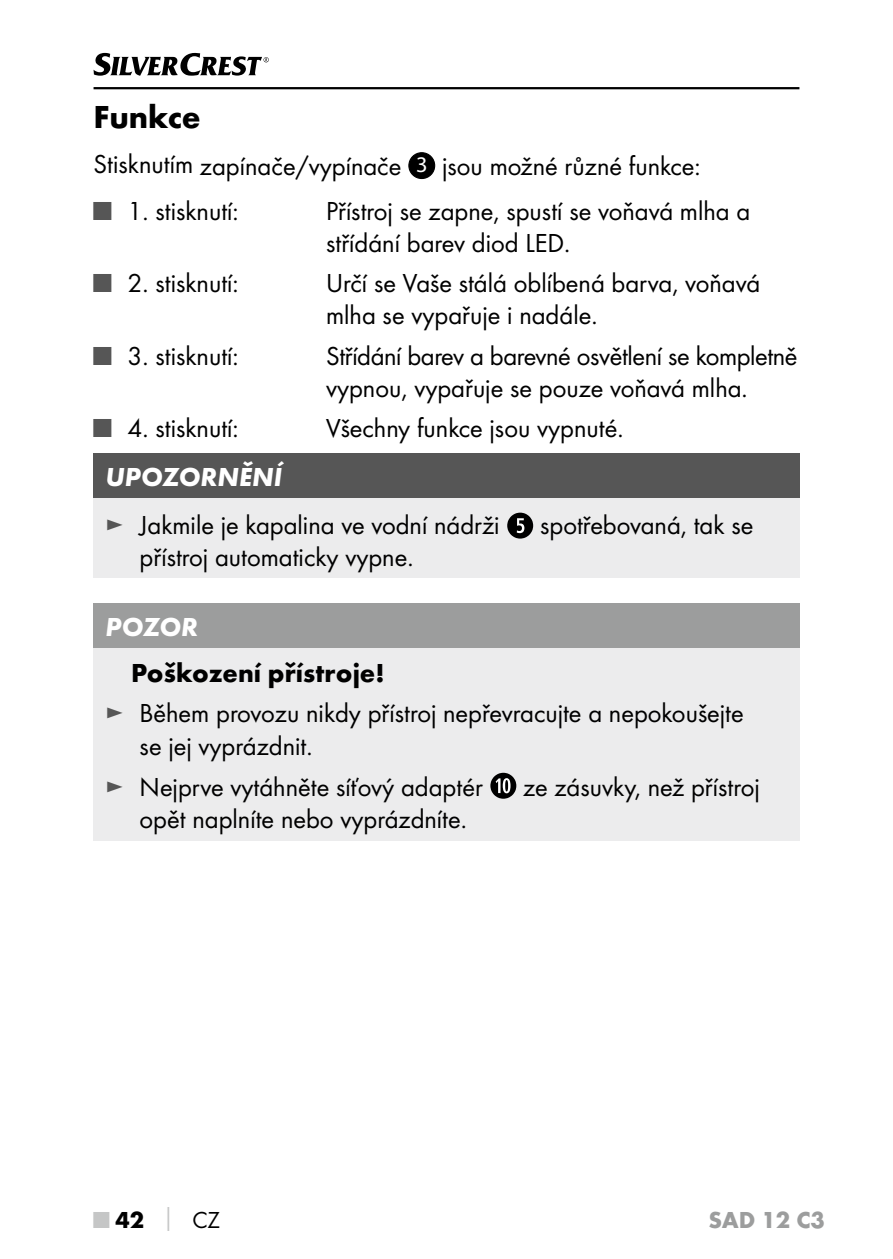
<style>
.page{position:relative;width:893px;height:1259px;background:#fff}
.page>*{position:absolute;margin:0;border:0;box-sizing:border-box;transform-origin:0 0}
.t1{font:700 33px "Futura";color:#000}
.t2{font:27px/32.4px "Futura Boo";color:#000}
.t3{font:700 27px "Futura";color:#000}
.t4{font:italic 700 27px "Futura";color:#fff}
.t5{font:700 24px "Futura";color:#9c9d9d}
.t6{font:700 24px "Futura";color:#c5c6c6}
.s1{font-family:"Myriad";font-size:22.5px;color:#fff}
.s2{color:#565656}
.s3{color:#000}
.s4{font-family:"Futura Boo";font-weight:400;color:#000}
</style>
<div class="page">
<hr style="left:94px;top:87px;width:705px;height:2px;background:#000">
<svg style="left:94px;top:53px;width:175px;height:23px"></svg>
<div style="left:409px;top:153px;width:26px;height:25px;background:#000;border-radius:50%"></div>
<div style="left:408px;top:152px;width:27px;height:27px;border:1px solid #000;border-radius:50%"></div>
<div style="left:94px;top:453px;width:706px;height:45px;background:#565656"></div>
<div style="left:94px;top:498px;width:706px;height:80px;background:#ececed"></div>
<svg style="left:507px;top:512px;width:26px;height:26px"></svg>
<div style="left:94px;top:603px;width:705px;height:45px;background:#9c9d9d"></div>
<div style="left:94px;top:648px;width:705px;height:192px;background:#ececed"></div>
<svg style="left:490px;top:773px;width:26px;height:25px"></svg>
<p class="t1" style="left:94px;top:97px;width:109px">Funkce</p>
<p class="t2" style="left:94px;top:149px;width:609px">Stisknutím zapínače/vypínače <span class="s1">3</span> jsou možné různé funkce:</p>
<p class="t2" style="left:94px;top:195px;width:147px"><span class="s2">■</span> 1. stisknutí:</p>
<p class="t2" style="left:326px;top:195px;width:426px">Přístroj se zapne, spustí se voňavá mlha a střídání barev diod LED.</p>
<p class="t2" style="left:94px;top:266px;width:147px"><span class="s2">■</span> 2. stisknutí:</p>
<p class="t2" style="left:326px;top:266px;width:436px">Určí se Vaše stálá oblíbená barva, voňavá mlha se vypařuje i nadále.</p>
<p class="t2" style="left:94px;top:339px;width:147px"><span class="s2">■</span> 3. stisknutí:</p>
<p class="t2" style="left:326px;top:339px;width:473px">Střídání barev a barevné osvětlení se kompletně vypnou, vypařuje se pouze voňavá mlha.</p>
<p class="t2" style="left:94px;top:411px;width:147px"><span class="s2">■</span> 4. stisknutí:</p>
<p class="t2" style="left:326px;top:411px;width:296px">Všechny funkce jsou vypnuté.</p>
<p class="t4" style="left:106px;top:460px;width:178px">UPOZORNĚNÍ</p>
<p class="t2" style="left:106px;top:508px;width:396px"><span class="s2">►</span> Jakmile je kapalina ve vodní nádrži</p>
<p class="t2" style="left:540px;top:508px;width:215px">spotřebovaná, tak se</p>
<p class="t2" style="left:140px;top:541px;width:272px">přístroj automaticky vypne.</p>
<p class="t4" style="left:106px;top:610px;width:94px">POZOR</p>
<p class="t3" style="left:131px;top:656px;width:255px">Poškození přístroje!</p>
<p class="t2" style="left:140px;top:697px;width:606px;text-indent:-34px"><span class="s2">►</span> Během provozu nikdy přístroj nepřevracujte a nepokoušejte se jej vyprázdnit.</p>
<p class="t2" style="left:106px;top:770px;width:379px"><span class="s2">►</span> Nejprve vytáhněte síťový adaptér</p>
<p class="t2" style="left:523px;top:770px;width:238px">ze zásuvky, než přístroj</p>
<p class="t2" style="left:140px;top:803px;width:325px">opět naplníte nebo vyprázdníte.</p>
<p class="t6" style="left:94px;top:1204px;width:128px">■ <span class="s3">42</span> │ <span class="s4">CZ</span></p>
<p class="t5" style="left:708px;top:1205px;width:118px">SAD 12 C3</p>
</div>
